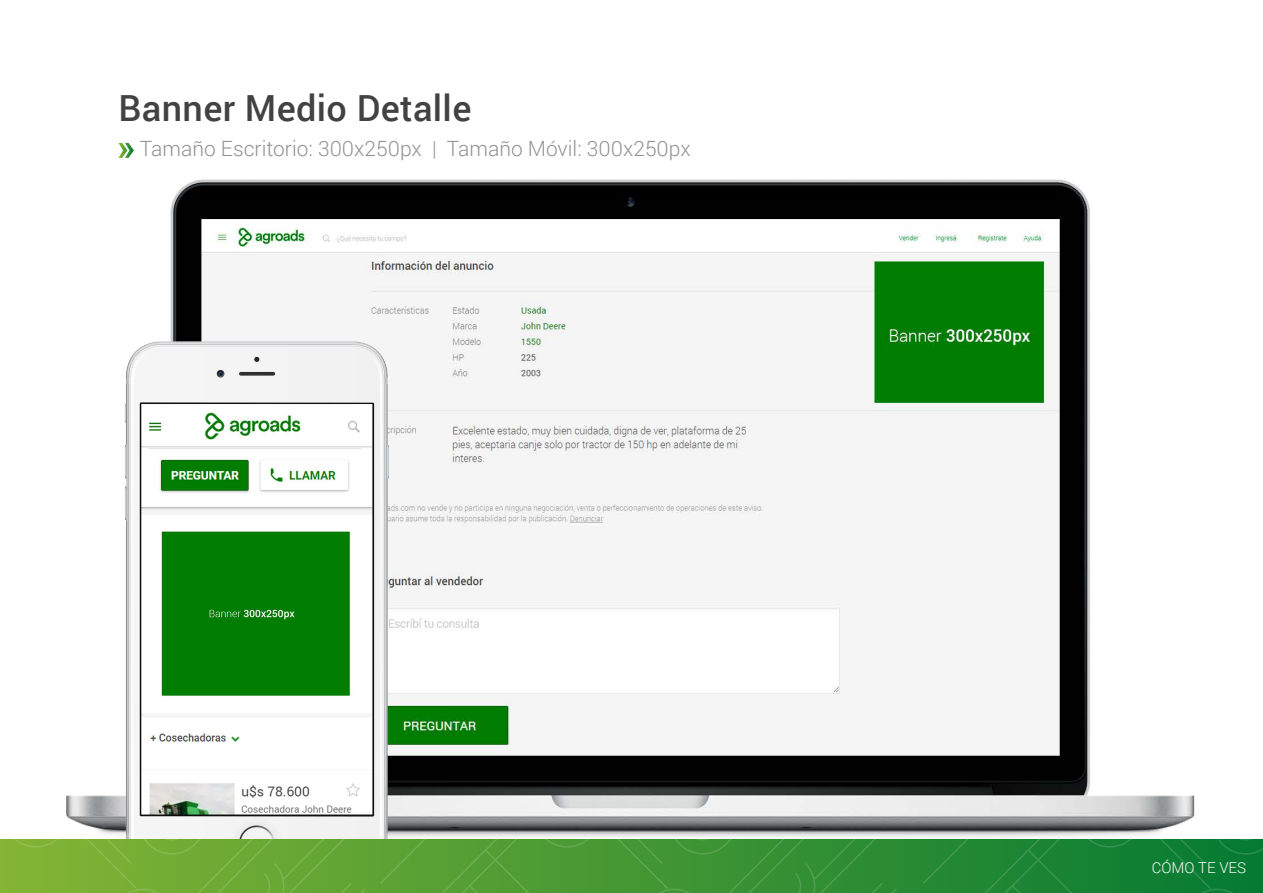
<style>
.page{position:relative;width:1263px;height:893px;background:#fff}
.page>*{position:absolute;margin:0;border:0;box-sizing:border-box;transform-origin:0 0}
.t1{font:500 36px "Roboto";letter-spacing:.01em;color:#424242}
.t2{font:300 21px "Roboto";color:#929292}
.t3{font:300 15px "Roboto";color:#fff}
</style>
<div class="page">
<img style="left:32px;top:142px;width:1196px;height:698px">
<img style="left:74px;top:322px;width:373px;height:518px">
<svg style="left:118px;top:143px;width:16px;height:15px"></svg>
<svg style="left:0;top:840px;width:904px;height:53px;background:#57a035"></svg>
<svg style="left:913px;top:840px;width:350px;height:53px;background:#178234"></svg>
<h1 class="t1" style="left:119px;top:83px;width:354px">Banner Medio Detalle</h1>
<p class="t2" style="left:140px;top:134px;width:552px">Tamaño Escritorio: 300x250px | Tamaño Móvil: 300x250px</p>
<p class="t3" style="left:1152px;top:858px;width:96px">CÓMO TE VES</p>
</div>
